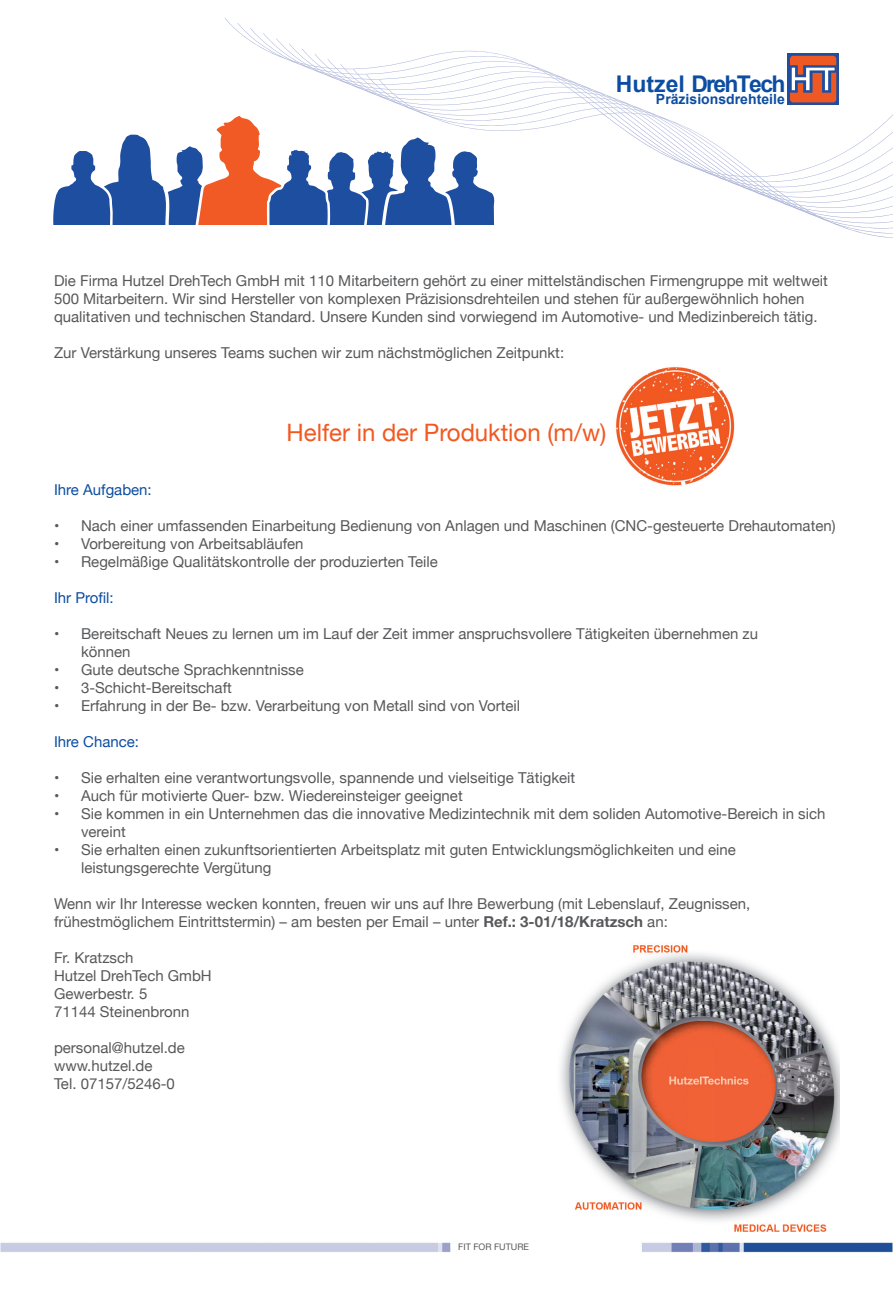
<style>
.page{position:relative;width:893px;height:1297px;background:#fff}
.page>*{position:absolute;margin:0;border:0;box-sizing:border-box;transform-origin:0 0}
.t1{font:24px "Helvetica Neue";color:#f15921}
.t2{font:700 22.95px "Arial";letter-spacing:-.075em;color:#0d4da1}
.t3{font:15px/18px "Helvetica Neue";color:#57585a}
.t4{font:15px "Helvetica Neue";color:#0d4da1}
.t5{font:700 14.1px "Arial";color:#0d4da1}
.t6{font:9px "Helvetica Neue";color:#57585a}
.s1{font-weight:700}
</style>
<div class="page">
<img style="left:615px;top:367px;width:120px;height:119px">
<svg style="left:886px;top:214px;width:7px;height:24px"></svg>
<img style="left:836px;top:150px;width:50px;height:87px">
<img style="left:560px;top:945px;width:280px;height:287px">
<div style="left:787px;top:53px;width:52px;height:52px;background:linear-gradient(to bottom,#1f4ea0,#1f4ea0)"></div>
<svg style="left:53px;top:52px;width:783px;height:173px"></svg>
<img style="left:0;top:1242px;width:893px;height:10px">
<h2 class="t2" style="left:616px;top:69px;width:171px">Hutzel DrehTech</h2>
<p class="t5" style="left:656px;top:90px;width:130px">Präzisionsdrehteile</p>
<p class="t3" style="left:54px;top:273px;width:775px">Die Firma Hutzel DrehTech GmbH mit 110 Mitarbeitern gehört zu einer mittelständischen Firmengruppe mit weltweit<br>500 Mitarbeitern. Wir sind Hersteller von komplexen Präzisionsdrehteilen und stehen für außergewöhnlich hohen qualitativen und technischen Standard. Unsere Kunden sind vorwiegend im Automotive- und Medizinbereich tätig.</p>
<p class="t3" style="left:54px;top:345px;width:512px">Zur Verstärkung unseres Teams suchen wir zum nächstmöglichen Zeitpunkt:</p>
<h1 class="t1" style="left:286px;top:415px;width:322px">Helfer in der Produktion (m/w)</h1>
<p class="t4" style="left:54px;top:479px;width:99px">Ihre Aufgaben:</p>
<p class="t3" style="left:54px;top:518px;width:783px">• Nach einer umfassenden Einarbeitung Bedienung von Anlagen und Maschinen (CNC-gesteuerte Drehautomaten)</p>
<p class="t3" style="left:54px;top:536px;width:251px">• Vorbereitung von Arbeitsabläufen</p>
<p class="t3" style="left:54px;top:554px;width:385px">• Regelmäßige Qualitätskontrolle der produzierten Teile</p>
<p class="t4" style="left:54px;top:587px;width:61px">Ihr Profil:</p>
<p class="t3" style="left:81px;top:626px;width:679px;text-indent:-27px">• Bereitschaft Neues zu lernen um im Lauf der Zeit immer anspruchsvollere Tätigkeiten übernehmen zu können</p>
<p class="t3" style="left:54px;top:662px;width:251px">• Gute deutsche Sprachkenntnisse</p>
<p class="t3" style="left:54px;top:680px;width:179px">• 3-Schicht-Bereitschaft</p>
<p class="t3" style="left:54px;top:698px;width:468px">• Erfahrung in der Be- bzw. Verarbeitung von Metall sind von Vorteil</p>
<p class="t4" style="left:54px;top:731px;width:87px">Ihre Chance:</p>
<p class="t3" style="left:54px;top:770px;width:523px">• Sie erhalten eine verantwortungsvolle, spannende und vielseitige Tätigkeit</p>
<p class="t3" style="left:54px;top:788px;width:410px">• Auch für motivierte Quer- bzw. Wiedereinsteiger geeignet</p>
<p class="t3" style="left:81px;top:806px;width:746px;text-indent:-27px">• Sie kommen in ein Unternehmen das die innovative Medizintechnik mit dem soliden Automotive-Bereich in sich vereint</p>
<p class="t3" style="left:81px;top:842px;width:656px;text-indent:-27px">• Sie erhalten einen zukunftsorientierten Arbeitsplatz mit guten Entwicklungsmöglichkeiten und eine leistungsgerechte Vergütung</p>
<p class="t3" style="left:54px;top:896px;width:698px">Wenn wir Ihr Interesse wecken konnten, freuen wir uns auf Ihre Bewerbung (mit Lebenslauf, Zeugnissen, frühestmöglichem Eintrittstermin) – am besten per Email – unter <span class="s1">Ref.: 3-01/18/Kratzsch</span> an:</p>
<p class="t3" style="left:54px;top:950px;width:159px">Fr. Kratzsch<br>Hutzel DrehTech GmbH<br>Gewerbestr. 5<br>71144 Steinenbronn</p>
<p class="t3" style="left:54px;top:1040px;width:132px">personal@hutzel.de www.hutzel.de<br>Tel. 07157/5246-0</p>
<p class="t6" style="left:458px;top:1240px;width:72px">FIT FOR FUTURE</p>
</div>
